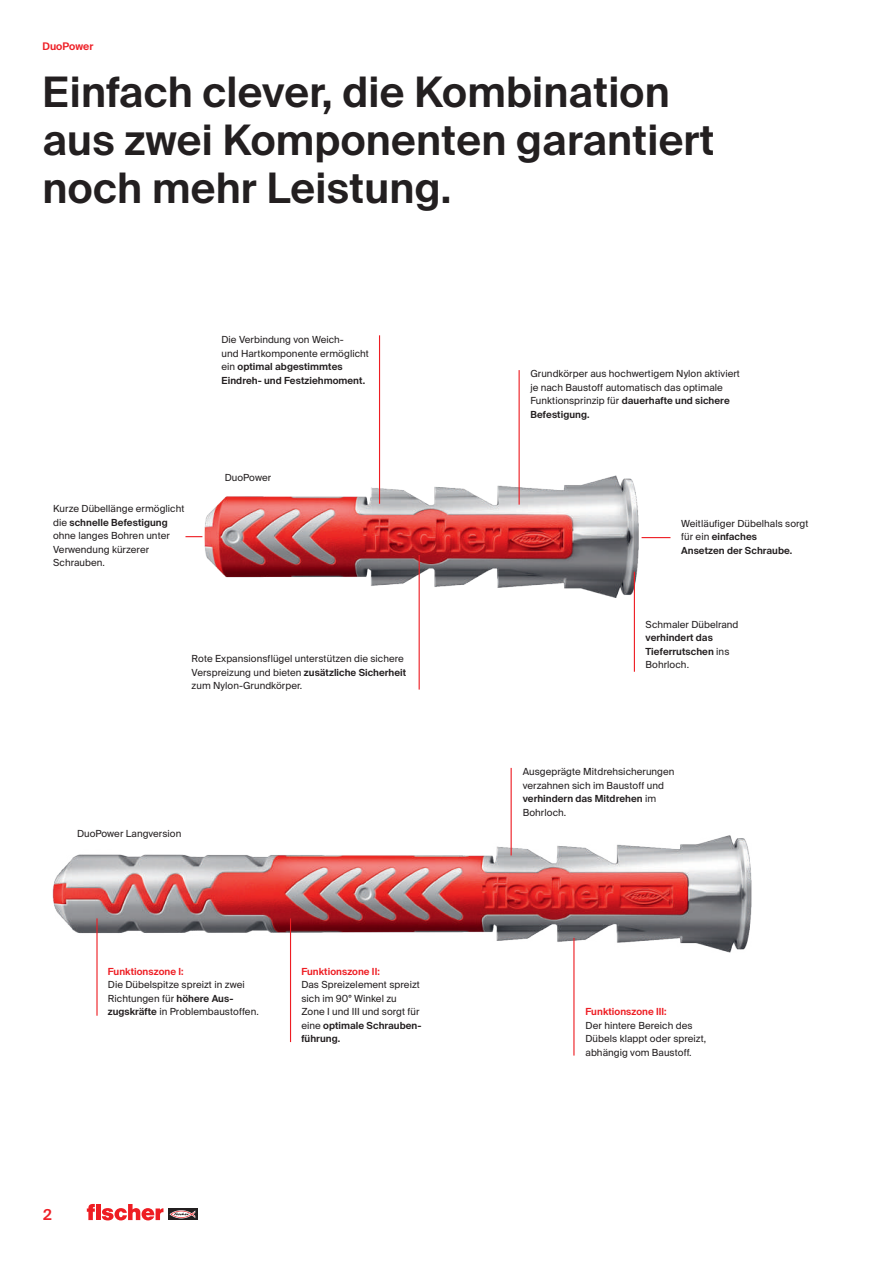
<style>
.page{position:relative;width:893px;height:1263px;background:#fff}
.page>*{position:absolute;margin:0;border:0;box-sizing:border-box;transform-origin:0 0}
.t1{font:600 42px/48.3px "fischerstrong";letter-spacing:.005em;color:#231f20}
.t2{font:600 15px "fischerstrong";color:#ee1f26}
.t3{font:600 10.5px "fischerstrong";letter-spacing:.005em;color:#ee1f26}
.t4{font:9.75px/13.5px "fischerstrong";letter-spacing:.005em;color:#231f20}
.t5{font:600 9.75px "fischerstrong";letter-spacing:.005em;color:#ee1d23}
.t6{font:600 9.75px/13.5px "fischerstrong";letter-spacing:.005em;color:#231f20}
.s1{font-weight:600}
.s2{font-weight:400}
</style>
<div class="page">
<svg style="left:168px;top:1208px;width:29px;height:12px"></svg>
<svg style="left:169px;top:1210px;width:26px;height:8px"></svg>
<svg style="left:87px;top:1204px;width:76px;height:16px"></svg>
<img style="left:199px;top:471px;width:444px;height:151px">
<img style="left:52px;top:822px;width:700px;height:142px">
<hr style="left:379px;top:335px;width:1px;height:169px;background:#ee1d23">
<svg style="left:185px;top:536px;width:17px;height:1px"></svg>
<hr style="left:519px;top:370px;width:1px;height:135px;background:#ee1d23">
<hr style="left:96px;top:918px;width:2px;height:98px;background:#ee1d23">
<hr style="left:290px;top:918px;width:1px;height:124px;background:#ee1d23">
<svg style="left:642px;top:537px;width:28px;height:1px"></svg>
<hr style="left:419px;top:555px;width:1px;height:134px;background:#ee1d23">
<hr style="left:634px;top:572px;width:1px;height:100px;background:#ee1d23">
<hr style="left:573px;top:938px;width:1px;height:117px;background:#ee1d23">
<hr style="left:511px;top:768px;width:1px;height:87px;background:#ee1d23">
<p class="t3" style="left:43px;top:41px;width:52px">DuoPower</p>
<h1 class="t1" style="left:43px;top:68px;width:673px">Einfach clever, die Kombination aus zwei Komponenten garantiert noch mehr Leistung.</h1>
<p class="t4" style="left:221px;top:333px;width:149px">Die Verbindung von Weich-<br>und Hartkomponente ermöglicht ein <span class="s1">optimal abgestimmtes<br>Eindreh- und Festziehmoment.</span></p>
<p class="t4" style="left:53px;top:502px;width:133px">Kurze Dübellänge ermöglicht die <span class="s1">schnelle Befestigung </span>ohne langes Bohren unter<br>Verwendung kürzerer<br>Schrauben.</p>
<p class="t4" style="left:225px;top:471px;width:48px">DuoPower</p>
<p class="t4" style="left:192px;top:652px;width:216px">Rote Expansionsflügel unterstützen die sichere<br>Verspreizung und bieten <span class="s1">zusätzliche Sicherheit </span>zum Nylon-Grundkörper.</p>
<p class="t4" style="left:77px;top:827px;width:106px">DuoPower Langversion</p>
<p class="t5" style="left:108px;top:965px;width:77px">Funktionszone I:</p>
<p class="t4" style="left:108px;top:978px;width:152px">Die Dübelspitze spreizt in zwei<br>Richtungen für <span class="s1">höhere Aus&shy;zugskräfte</span> in Problembaustoffen.</p>
<p class="t5" style="left:301px;top:965px;width:80px">Funktionszone II:</p>
<p class="t4" style="left:301px;top:978px;width:122px">Das Spreizelement spreizt sich im 90° Winkel zu<br>Zone I und III und sorgt für eine <span class="s1">optimale Schrauben&shy;führung.</span></p>
<h2 class="t2" style="left:43px;top:1206px;width:10px">2</h2>
<p class="t4" style="left:530px;top:367px;width:211px">Grundkörper aus hochwertigem Nylon aktiviert je nach Baustoff automatisch das optimale Funktionsprinzip für <span class="s1">dauerhafte und sichere Befestigung.</span></p>
<p class="t4" style="left:681px;top:516px;width:129px">Weitläufiger Dübelhals sorgt für ein <span class="s1">einfaches<br>Ansetzen der Schraube.</span></p>
<p class="t4" style="left:646px;top:617px;width:94px">Schmaler Dübelrand</p>
<p class="t6" style="left:646px;top:631px;width:85px">verhindert das<br>Tieferrutschen <span class="s2">ins<br>Bohrloch.</span></p>
<p class="t4" style="left:523px;top:765px;width:153px">Ausgeprägte Mitdrehsicherungen verzahnen sich im Baustoff und <span class="s1">verhindern das Mitdrehen</span> im<br>Bohrloch.</p>
<p class="t5" style="left:586px;top:1006px;width:83px">Funktionszone III:</p>
<p class="t4" style="left:586px;top:1018px;width:122px">Der hintere Bereich des<br>Dübels klappt oder spreizt, abhängig vom Baustoff.</p>
</div>
